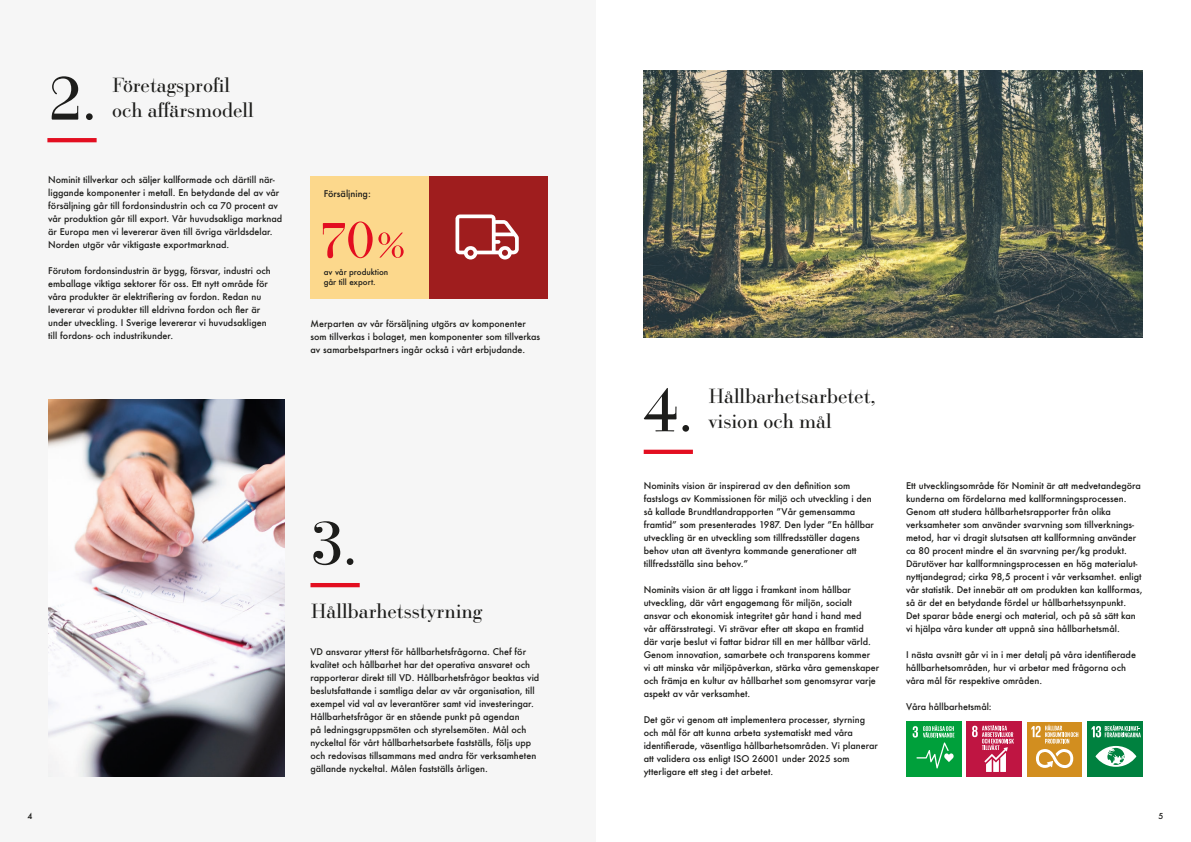
<style>
.page{position:relative;width:1191px;height:842px;background:#fff}
.page>*{position:absolute;margin:0;border:0;box-sizing:border-box;transform-origin:0 0}
.t1{font:60px "Ratio Modern";color:#1d1d1b}
.t2{font:50px "Ratio Modern";color:#e30e20}
.t3{font:20px/25px "Ratio Modern";color:#1d1d1b}
.t4{font:500 9px/13px "Futura";color:#1d1d1b}
.t5{font:500 8px/10px "Futura";color:#1d1d1b}
</style>
<div class="page">
<div style="left:0;top:0;width:595px;height:842px;background:#f6f6f6"></div>
<img style="left:48px;top:400px;width:237px;height:377px">
<hr style="left:47px;top:138px;width:50px;height:4px;background:#e30e20">
<div style="left:310px;top:176px;width:119px;height:122px;background:#fcd88c"></div>
<div style="left:429px;top:176px;width:118px;height:122px;background:#9f1d1e"></div>
<svg style="left:455px;top:214px;width:64px;height:46px"></svg>
<hr style="left:310px;top:583px;width:50px;height:4px;background:#e30e20">
<img style="left:643px;top:71px;width:499px;height:267px">
<hr style="left:643px;top:450px;width:50px;height:4px;background:#e30e20">
<div style="left:1087px;top:722px;width:55px;height:54px;background:#00813f"></div>
<svg style="left:1095px;top:746px;width:41px;height:21px"></svg>
<svg style="left:1091px;top:725px;width:49px;height:12px"></svg>
<div style="left:1027px;top:722px;width:55px;height:54px;background:#d28e1f"></div>
<svg style="left:1036px;top:749px;width:37px;height:19px"></svg>
<svg style="left:1031px;top:725px;width:47px;height:18px"></svg>
<div style="left:906px;top:722px;width:55px;height:54px;background:#00a03b"></div>
<svg style="left:912px;top:725px;width:42px;height:43px"></svg>
<div style="left:966px;top:722px;width:55px;height:54px;background:#bf1542"></div>
<svg style="left:972px;top:725px;width:42px;height:47px"></svg>
<h1 class="t1" style="left:48px;top:59px;width:50px">2.</h1>
<h3 class="t3" style="left:112px;top:71px;width:143px">Företagsprofil och affärsmodell</h3>
<p class="t4" style="left:48px;top:173px;width:235px">Nominit tillverkar och säljer kallformade och därtill när&shy;liggande komponenter i metall. En betydande del av vår försäljning går till fordonsindustrin och ca 70 procent av vår produktion går till export. Vår huvudsakliga marknad är Europa men vi levererar även till övriga världsdelar.<br>Norden utgör vår viktigaste exportmarknad.</p>
<p class="t4" style="left:48px;top:264px;width:224px">Förutom fordonsindustrin är bygg, försvar, industri och emballage viktiga sektorer för oss. Ett nytt område för våra produkter är elektrifiering av fordon. Redan nu levererar vi produkter till eldrivna fordon och fler är under utveckling. I Sverige levererar vi huvudsakligen till fordons- och industrikunder.</p>
<p class="t4" style="left:324px;top:187px;width:49px">Försäljning:</p>
<h2 class="t2" style="left:320px;top:207px;width:88px">70%</h2>
<p class="t5" style="left:324px;top:267px;width:66px">av vår produktion går till export.</p>
<p class="t4" style="left:310px;top:317px;width:231px">Merparten av vår försäljning utgörs av komponenter som tillverkas i bolaget, men komponenter som tillverkas av samarbetspartners ingår också i vårt erbjudande.</p>
<h1 class="t1" style="left:310px;top:504px;width:48px">3.</h1>
<h3 class="t3" style="left:311px;top:598px;width:173px">Hållbarhetsstyrning</h3>
<p class="t4" style="left:310px;top:645px;width:230px">VD ansvarar ytterst för hållbarhetsfrågorna. Chef för kvalitet och hållbarhet har det operativa ansvaret och rapporterar direkt till VD. Hållbarhetsfrågor beaktas vid beslutsfattande i samtliga delar av vår organisation, till exempel vid val av leverantörer samt vid investeringar.<br>Hållbarhetsfrågor är en stående punkt på agendan<br>på ledningsgruppsmöten och styrelsemöten. Mål och nyckeltal för vårt hållbarhetsarbete fastställs, följs upp och redovisas tillsammans med andra för verksamheten gällande nyckeltal. Målen fastställs årligen.</p>
<h1 class="t1" style="left:643px;top:371px;width:51px">4.</h1>
<h3 class="t3" style="left:708px;top:383px;width:169px">Hållbarhetsarbetet, vision och mål</h3>
<p class="t4" style="left:643px;top:479px;width:232px">Nominits vision är inspirerad av den definition som fastslogs av Kommissionen för miljö och utveckling i den så kallade Brundtlandrapporten ”Vår gemensamma framtid” som presenterades 1987. Den lyder ”En hållbar utveckling är en utveckling som tillfredsställer dagens behov utan att äventyra kommande generationer att tillfredsställa sina behov.”</p>
<p class="t4" style="left:643px;top:583px;width:237px">Nominits vision är att ligga i framkant inom hållbar utveckling, där vårt engagemang för miljön, socialt ansvar och ekonomisk integritet går hand i hand med<br>vår affärsstrategi. Vi strävar efter att skapa en framtid där varje beslut vi fattar bidrar till en mer hållbar värld.<br>Genom innovation, samarbete och transparens kommer<br>vi att minska vår miljöpåverkan, stärka våra gemenskaper och främja en kultur av hållbarhet som genomsyrar varje aspekt av vår verksamhet.</p>
<p class="t4" style="left:643px;top:713px;width:235px">Det gör vi genom att implementera processer, styrning och mål för att kunna arbeta systematiskt med våra identifierade, väsentliga hållbarhetsområden. Vi planerar att validera oss enligt ISO 26001 under 2025 som ytterligare ett steg i det arbetet.</p>
<p class="t4" style="left:906px;top:479px;width:238px">Ett utvecklingsområde för Nominit är att medvetandegöra kunderna om fördelarna med kallformningsprocessen.<br>Genom att studera hållbarhetsrapporter från olika verksamheter som använder svarvning som tillverknings&shy;metod, har vi dragit slutsatsen att kallformning använder ca 80 procent mindre el än svarvning per/kg produkt.<br>Därutöver har kallformningsprocessen en hög materialut&shy;nyttjandegrad; cirka 98,5 procent i vår verksamhet. enligt vår statistik. Det innebär att om produkten kan kallformas, så är det en betydande fördel ur hållbarhetssynpunkt.<br>Det sparar både energi och material, och på så sätt kan vi hjälpa våra kunder att uppnå sina hållbarhetsmål.</p>
<p class="t4" style="left:906px;top:648px;width:231px">I nästa avsnitt går vi in i mer detalj på våra identifierade hållbarhetsområden, hur vi arbetar med frågorna och våra mål för respektive områden.</p>
<p class="t4" style="left:906px;top:700px;width:87px">Våra hållbarhetsmål:</p>
<p class="t5" style="left:28px;top:811px;width:6px">4</p>
<p class="t5" style="left:1158px;top:811px;width:6px">5</p>
</div>
